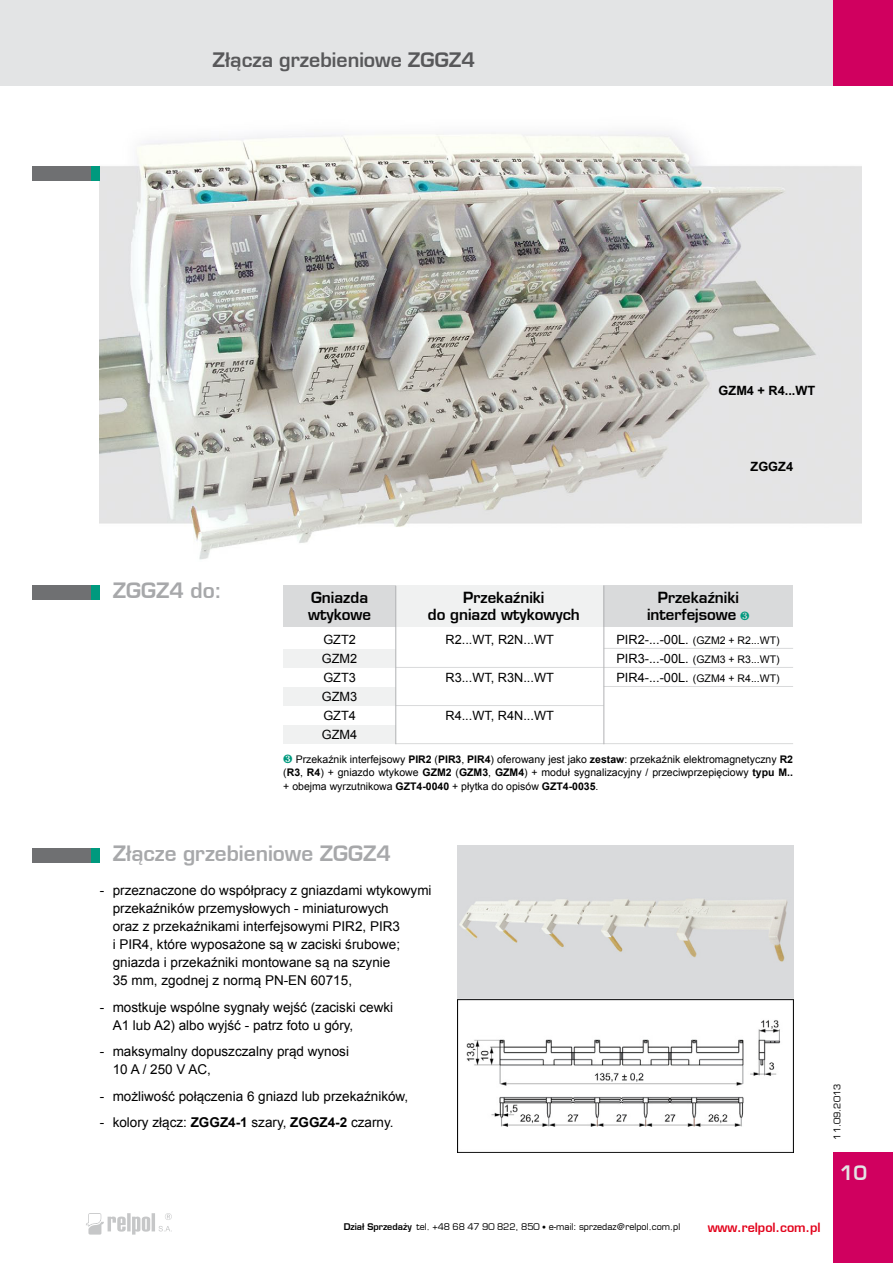
<style>
.page{position:relative;width:893px;height:1263px;background:#fff}
.page>*{position:absolute;margin:0;border:0;box-sizing:border-box;transform-origin:0 0}
.t1{font:700 20.7px "Euromode";color:#a7a8aa}
.t2{font:700 19.5px "Euromode";color:#58585a}
.t3{font:700 19.5px "Euromode";color:#e3e4e5}
.t4{font:700 15px/17px "Euromode";color:#000;text-align:center}
.t5{font:13.5px/18px "Arial";color:#000}
.t6{font:12.75px/19px "Arial";color:#000;text-align:justify}
.t7{font:700 12.75px "Arial";color:#000}
.t8{font:700 12.45px "Euromode";color:#e2001a}
.t9{font:10.5px/13.5px "Arial";color:#000;text-align:justify}
.t10{font:9px "Euromode";color:#000}
.t11{font:700 9px "Euromode";color:#000}
.s1{color:#00997e}
.s2{font-size:12.75px}
.s3{font-weight:700}
.s4{font-size:7.5px}
</style>
<div class="page">
<div style="left:0;top:0;width:833px;height:85px;background:#e3e4e5"></div>
<svg style="left:86px;top:1213px;width:86px;height:21px"></svg>
<img style="left:100px;top:131px;width:761px;height:429px">
<div style="left:32px;top:166px;width:59px;height:15px;background:#6f7072"></div>
<div style="left:32px;top:586px;width:59px;height:14px;background:#6f7072"></div>
<div style="left:32px;top:848px;width:59px;height:15px;background:#6f7072"></div>
<div style="left:91px;top:166px;width:9px;height:15px;background:#00997e"></div>
<div style="left:91px;top:586px;width:9px;height:14px;background:#00997e"></div>
<div style="left:91px;top:848px;width:9px;height:15px;background:#00997e"></div>
<img style="left:458px;top:845px;width:335px;height:307px">
<div style="left:283px;top:649px;width:113px;height:19px;background:#f0f1f1"></div>
<div style="left:283px;top:687px;width:113px;height:19px;background:#f0f1f1"></div>
<div style="left:283px;top:725px;width:113px;height:19px;background:#f0f1f1"></div>
<div style="left:387px;top:586px;width:217px;height:41px;background:#f0f1f1"></div>
<div style="left:604px;top:586px;width:189px;height:41px;background:#d9dadb"></div>
<div style="left:283px;top:586px;width:113px;height:41px;background:#d9dadb"></div>
<hr style="left:396px;top:667px;width:208px;height:1px;background:#d9dadb">
<hr style="left:396px;top:705px;width:208px;height:1px;background:#d9dadb">
<hr style="left:396px;top:743px;width:208px;height:1px;background:#d9dadb">
<hr style="left:604px;top:648px;width:189px;height:1px;background:#d9dadb">
<hr style="left:604px;top:667px;width:189px;height:1px;background:#d9dadb">
<hr style="left:604px;top:686px;width:189px;height:1px;background:#d9dadb">
<hr style="left:604px;top:743px;width:189px;height:1px;background:#d9dadb">
<hr style="left:604px;top:586px;width:1px;height:158px;background:#b1b2b4">
<hr style="left:396px;top:586px;width:1px;height:158px;background:#b1b2b4">
<div style="left:833px;top:0;width:60px;height:85px;background:#d0005f"></div>
<div style="left:833px;top:1152px;width:60px;height:111px;background:#d0005f"></div>
<h2 class="t2" style="left:213px;top:48px;width:264px">Złącza grzebieniowe ZGGZ4</h2>
<p class="t7" style="left:719px;top:386px;width:98px">GZM4 + R4...WT</p>
<p class="t7" style="left:751px;top:461px;width:44px">ZGGZ4</p>
<h1 class="t1" style="left:113px;top:578px;width:111px">ZGGZ4 do:</h1>
<p class="t4" style="left:308px;top:589px;width:64px;text-align:left">Gniazda wtykowe</p>
<p class="t6" style="left:322px;top:629px;width:37px">GZT2<br>GZM2<br>GZT3<br>GZM3<br>GZT4<br>GZM4</p>
<p class="t4" style="left:428px;top:589px;width:154px">PrzekaŸniki<br>do gniazd wtykowych</p>
<p class="t6" style="left:446px;top:629px;width:110px">R2...WT, R2N...WT</p>
<p class="t6" style="left:445px;top:667px;width:110px">R3...WT, R3N...WT</p>
<p class="t6" style="left:445px;top:706px;width:110px">R4...WT, R4N...WT</p>
<p class="t4" style="left:647px;top:589px;width:104px">PrzekaŸniki interfejsowe <span class="s1">❸</span></p>
<p class="t9" style="left:616px;top:630px;width:165px;line-height:19px"><span class="s2">PIR2-...-00L.</span> (GZM2 + R2...WT)<br><span class="s2">PIR3-...-00L.</span> (GZM3 + R3...WT)<br><span class="s2">PIR4-...-00L.</span> (GZM4 + R4...WT)</p>
<p class="t9" style="left:283px;top:752px;width:511px"><span class="s1">❸</span> Przekaźnik interfejsowy <span class="s3">PIR2</span> (<span class="s3">PIR3</span>, <span class="s3">PIR4</span>) oferowany jest jako <span class="s3">zestaw</span>: przekaźnik elektromagnetyczny <span class="s3">R2 </span>(<span class="s3">R3</span>, <span class="s3">R4</span>) + gniazdo wtykowe <span class="s3">GZM2</span> (<span class="s3">GZM3</span>, <span class="s3">GZM4</span>) + moduł sygna lizacyjny / przeciwprzepięciowy <span class="s3">typu M.. </span>+ obejma wyrzutnikowa <span class="s3">GZT4-0040</span> + płytka do opisów <span class="s3">GZT4-0035</span>.</p>
<h1 class="t1" style="left:113px;top:841px;width:280px">Złącze grzebieniowe ZGGZ4</h1>
<p class="t5" style="left:113px;top:881px;width:320px;text-indent:-13px">- przeznaczone do współpracy z gniazdami wtykowymi przekaźników przemysłowych - miniaturowych<br>oraz z przekaźnikami interfejsowymi PIR2, PIR3<br>i PIR4, które wyposażone są w zaciski śrubowe; gniazda i przekaźniki montowane są na szynie<br>35 mm, zgodnej z normą PN-EN 60715,</p>
<p class="t5" style="left:113px;top:998px;width:282px;text-indent:-13px">- mostkuje wspólne sygnały wejść (zaciski cewki<br>A1 lub A2) albo wyjść - patrz foto u góry,</p>
<p class="t5" style="left:113px;top:1042px;width:238px;text-indent:-13px">- maksymalny dopuszczalny prąd wynosi<br>10 A / 250 V AC,</p>
<p class="t5" style="left:100px;top:1087px;width:310px">- możliwość połączenia 6 gniazd lub przekaźników,</p>
<p class="t5" style="left:100px;top:1113px;width:295px">- kolory złącz: <span class="s3">ZGGZ4-1</span> szary, <span class="s3">ZGGZ4-2</span> czarny.</p>
<p class="t10" style="left:833px;top:1140px;width:57px;rotate:-90deg">11.09.2013</p>
<h2 class="t3" style="left:840px;top:1165px;width:29px">10</h2>
<p class="t11" style="left:344px;top:1221px;width:69px">Dzia³ Sprzeda¿y</p>
<p class="t8" style="left:708px;top:1222px;width:114px">www.relpol.com.pl</p>
<p class="t10" style="left:417px;top:1223px;width:265px">tel. +48 68 47 90 822, 850 <span class="s4">•</span> e-mail: sprzedaz@relpol.com.pl</p>
</div>
